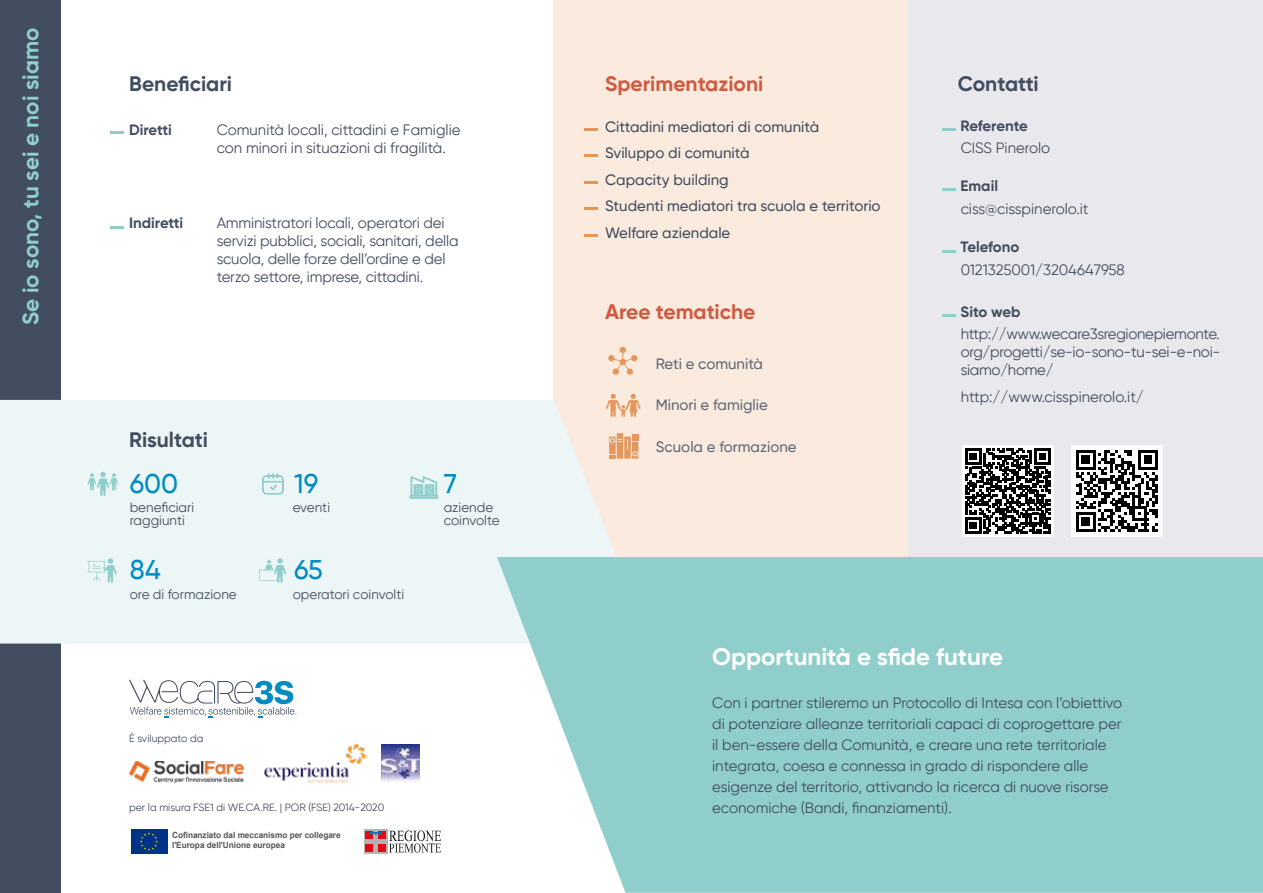
<style>
.page{position:relative;width:1263px;height:893px;background:#fff}
.page>*{position:absolute;margin:0;border:0;box-sizing:border-box;transform-origin:0 0}
.t1{font:500 27px "Gilroy";color:#008bc2}
.t2{font:700 24px "Gilroy";color:#fff}
.t3{font:700 22.5px "Gilroy";color:#8fceca}
.t4{font:700 21px "Gilroy";color:#d05a41}
.t5{font:700 21px "Gilroy";color:#424d5f}
.t6{font:15px/18px "Gilroy";color:#424d5f}
.t7{font:500 15px/26.5px "Gilroy";color:#424d5f}
.t8{font:500 15px "Gilroy";color:#626878}
.t9{font:700 15px "Gilroy";color:#424d5f}
.t10{font:13.5px/13.5px "Gilroy";color:#424d5f}
.t11{font:10.5px "Gilroy";color:#424d5f}
.t12{font:700 8.55px/10.1px "Arial";color:#525251}
</style>
<div class="page">
<div style="left:908px;top:0;width:355px;height:801px;background:#e9e8ec"></div>
<div style="left:553px;top:0;width:355px;height:643px;background:#faebde"></div>
<div style="left:0;top:0;width:60px;height:893px;background:#424d5f"></div>
<svg style="left:608px;top:347px;width:29px;height:28px"></svg>
<svg style="left:110px;top:131px;width:13px;height:3px"></svg>
<svg style="left:585px;top:128px;width:13px;height:3px"></svg>
<svg style="left:585px;top:155px;width:13px;height:2px"></svg>
<svg style="left:585px;top:181px;width:13px;height:3px"></svg>
<svg style="left:585px;top:207px;width:13px;height:3px"></svg>
<svg style="left:585px;top:234px;width:13px;height:2px"></svg>
<svg style="left:110px;top:226px;width:13px;height:3px"></svg>
<svg style="left:942px;top:128px;width:13px;height:3px"></svg>
<svg style="left:942px;top:188px;width:13px;height:3px"></svg>
<svg style="left:942px;top:250px;width:13px;height:2px"></svg>
<svg style="left:942px;top:314px;width:13px;height:3px"></svg>
<div style="left:131px;top:829px;width:36px;height:25px;background:#003383"></div>
<svg style="left:140px;top:832px;width:18px;height:18px"></svg>
<div style="left:364px;top:829px;width:23px;height:25px;background:#b3b3b3"></div>
<div style="left:365px;top:831px;width:8px;height:8px;background:#e30613"></div>
<div style="left:378px;top:831px;width:8px;height:8px;background:#e30613"></div>
<div style="left:365px;top:844px;width:8px;height:8px;background:#e30613"></div>
<div style="left:378px;top:844px;width:8px;height:8px;background:#e30613"></div>
<svg style="left:389px;top:830px;width:52px;height:23px"></svg>
<svg style="left:369px;top:832px;width:13px;height:3px"></svg>
<img style="left:264px;top:743px;width:103px;height:40px">
<img style="left:382px;top:745px;width:37px;height:37px">
<img style="left:129px;top:761px;width:115px;height:22px">
<svg style="left:129px;top:680px;width:167px;height:38px"></svg>
<svg style="left:962px;top:445px;width:91px;height:92px"></svg>
<div style="left:1071px;top:445px;width:91px;height:92px;background:#fff"></div>
<svg style="left:610px;top:394px;width:26px;height:5px"></svg>
<svg style="left:965px;top:448px;width:85px;height:85px"></svg>
<svg style="left:1076px;top:450px;width:82px;height:82px"></svg>
<div style="left:0;top:400px;width:641px;height:243px;background:#ecf6f6"></div>
<svg style="left:88px;top:472px;width:30px;height:24px"></svg>
<svg style="left:259px;top:558px;width:27px;height:24px"></svg>
<svg style="left:88px;top:558px;width:29px;height:24px"></svg>
<svg style="left:262px;top:473px;width:22px;height:22px"></svg>
<svg style="left:497px;top:557px;width:766px;height:336px;fill:#8fceca"></svg>
<svg style="left:409px;top:476px;width:29px;height:23px"></svg>
<h3 class="t3" style="left:17px;top:325px;width:299px;rotate:-90deg">Se io sono, tu sei e noi siamo</h3>
<h3 class="t5" style="left:129px;top:70px;width:104px">Beneficiari</h3>
<p class="t9" style="left:129px;top:120px;width:44px">Diretti</p>
<p class="t6" style="left:217px;top:121px;width:245px">Comunità locali, cittadini e Famiglie con minori in situazioni di fragilità.</p>
<p class="t9" style="left:129px;top:213px;width:56px">Indiretti</p>
<p class="t6" style="left:217px;top:213px;width:244px">Amministratori locali, operatori dei servizi pubblici, sociali, sanitari, della scuola, delle forze dell’ordine e del terzo settore, imprese, cittadini.</p>
<h3 class="t5" style="left:129px;top:427px;width:80px">Risultati</h3>
<h1 class="t1" style="left:130px;top:467px;width:50px">600</h1>
<p class="t10" style="left:130px;top:500px;width:66px">beneficiari raggiunti</p>
<h1 class="t1" style="left:294px;top:467px;width:26px">19</h1>
<p class="t10" style="left:293px;top:500px;width:39px">eventi</p>
<h1 class="t1" style="left:444px;top:467px;width:15px">7</h1>
<p class="t10" style="left:444px;top:500px;width:57px">aziende coinvolte</p>
<h1 class="t1" style="left:130px;top:552px;width:33px">84</h1>
<h1 class="t1" style="left:294px;top:552px;width:30px">65</h1>
<p class="t10" style="left:130px;top:587px;width:109px">ore di formazione</p>
<p class="t10" style="left:293px;top:587px;width:113px">operatori coinvolti</p>
<p class="t11" style="left:129px;top:732px;width:76px">È sviluppato da</p>
<p class="t11" style="left:129px;top:801px;width:257px">per la misura FSE1 di WE.CA.RE. | POR (FSE) 2014-2020</p>
<p class="t12" style="left:172px;top:830px;width:170px">Cofinanziato dal meccanismo per collegare l'Europa dell'Unione europea</p>
<h3 class="t4" style="left:605px;top:70px;width:160px">Sperimentazioni</h3>
<p class="t7" style="left:605px;top:113px;width:277px">Cittadini mediatori di comunità<br>Sviluppo di comunità<br>Capacity building<br>Studenti mediatori tra scuola e territorio<br>Welfare aziendale</p>
<h3 class="t4" style="left:605px;top:298px;width:152px">Aree tematiche</h3>
<p class="t8" style="left:656px;top:354px;width:109px">Reti e comunità</p>
<p class="t8" style="left:656px;top:395px;width:114px">Minori e famiglie</p>
<p class="t8" style="left:656px;top:438px;width:142px">Scuola e formazione</p>
<h3 class="t5" style="left:958px;top:70px;width:83px">Contatti</h3>
<p class="t9" style="left:960px;top:116px;width:69px">Referente</p>
<p class="t6" style="left:961px;top:139px;width:91px">CISS Pinerolo</p>
<p class="t9" style="left:960px;top:176px;width:39px">Email</p>
<p class="t6" style="left:961px;top:199px;width:129px">ciss@cisspinerolo.it</p>
<p class="t9" style="left:960px;top:238px;width:60px">Telefono</p>
<p class="t6" style="left:961px;top:260px;width:166px">0121325001/3204647958</p>
<p class="t9" style="left:960px;top:302px;width:61px">Sito web</p>
<p class="t6" style="left:961px;top:325px;width:261px;text-align:justify">http://www.wecare3sregionepiemonte. org/progetti/se-io-sono-tu-sei-e-noi&shy;siamo/home/</p>
<p class="t6" style="left:961px;top:387px;width:185px">http://www.cisspinerolo.it/</p>
<h2 class="t2" style="left:712px;top:642px;width:292px">Opportunità e sfide future</h2>
<p class="t6" style="left:712px;top:692px;width:412px;line-height:21px">Con i partner stileremo un Protocollo di Intesa con l’obiettivo di potenziare alleanze territoriali capaci di coprogettare per il ben-essere della Comunità, e creare una rete territoriale integrata, coesa e connessa in grado di rispondere alle esigenze del territorio, attivando la ricerca di nuove risorse economiche (Bandi, finanziamenti).</p>
</div>
